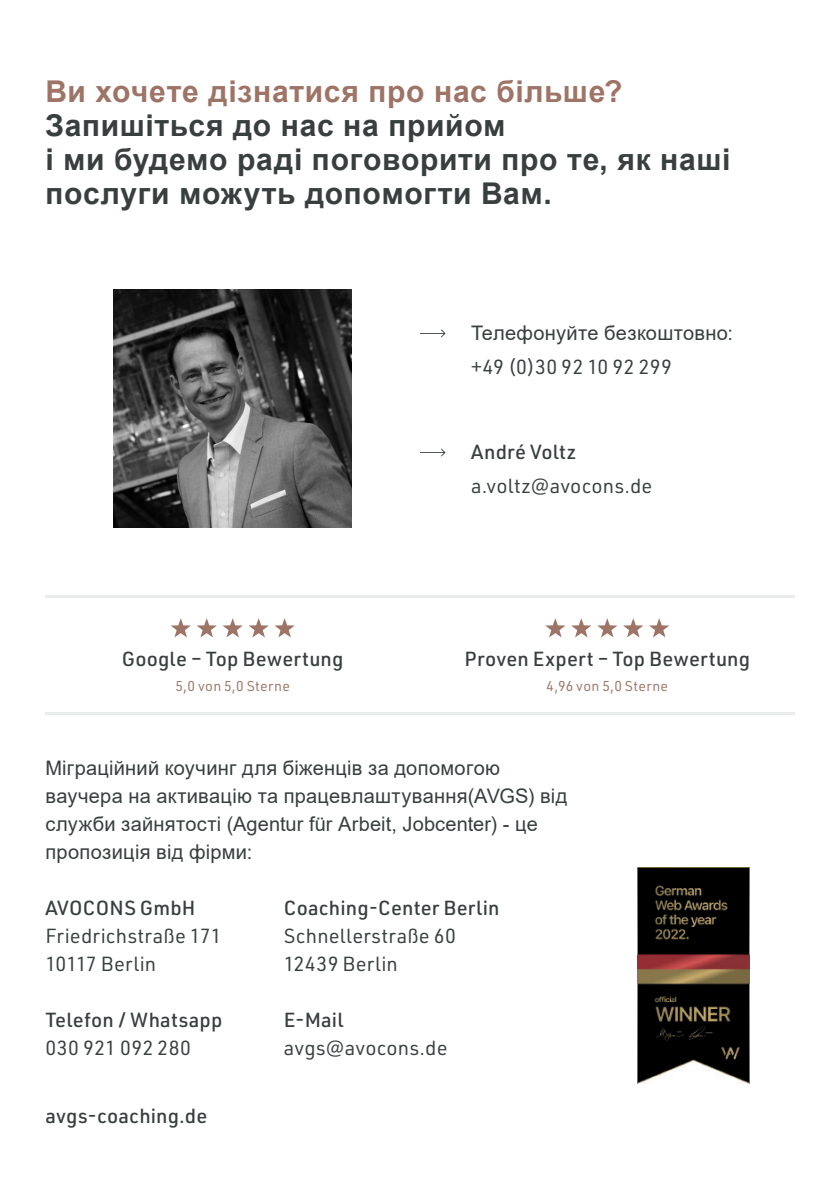
<style>
.page{position:relative;width:840px;height:1191px;background:#fff}
.page>*{position:absolute;margin:0;border:0;box-sizing:border-box;transform-origin:0 0}
.t1{font:700 30px/34px "Arial";letter-spacing:.02em;color:#393e3f}
.t2{font:700 30px "Arial";letter-spacing:.025em;color:#9e7466}
.t3{font:20px/28px "Arial";letter-spacing:.015em;color:#393e3f}
.t4{font:500 20px "URWDIN";letter-spacing:.01em;color:#393e3f}
.t5{font:20px "URWDIN";letter-spacing:.01em;color:#393e3f}
.t6{font:20px "URWDIN";letter-spacing:.03em;color:#393e3f}
.t7{font:14px "URWDIN";letter-spacing:.025em;color:#9e7466}
.s1{font-family:"URWDIN"}
</style>
<div class="page">
<img style="left:637px;top:867px;width:111px;height:216px">
<svg style="left:420px;top:448px;width:25px;height:8px"></svg>
<svg style="left:420px;top:329px;width:25px;height:8px"></svg>
<hr style="left:45px;top:595px;width:749px;height:3px;background:#eaeceb">
<hr style="left:45px;top:711px;width:749px;height:3px;background:#eaeceb">
<svg style="left:171px;top:618px;width:123px;height:19px"></svg>
<svg style="left:545px;top:618px;width:20px;height:19px"></svg>
<svg style="left:571px;top:618px;width:98px;height:19px"></svg>
<img style="left:113px;top:289px;width:238px;height:238px">
<p class="t2" style="left:45px;top:70px;width:578px">Ви хочете дізнатися про нас більше?</p>
<p class="t1" style="left:45px;top:109px;width:686px">Запишіться до нас на прийом<br>і ми будемо раді поговорити про те, як наші послуги можуть допомогти Вам.</p>
<p class="t3" style="left:471px;top:316px;width:263px;line-height:34px">Телефонуйте безкоштовно: <span class="s1">+49 (0)30 92 10 92 299</span></p>
<p class="t4" style="left:122px;top:646px;width:223px">Google – Top Bewertung</p>
<p class="t7" style="left:175px;top:676px;width:116px">5,0 von 5,0 Sterne</p>
<p class="t4" style="left:471px;top:439px;width:107px">André Voltz</p>
<p class="t5" style="left:471px;top:473px;width:183px">a.voltz@avocons.de</p>
<p class="t4" style="left:464px;top:646px;width:287px">Proven Expert – Top Bewertung</p>
<p class="t7" style="left:546px;top:676px;width:123px">4,96 von 5,0 Sterne</p>
<p class="t3" style="left:45px;top:753px;width:523px">Міграційний коучинг для біженців за допомогою ваучера на активацію та працевлаштування(AVGS) від служби зайнятості (Agentur für Arbeit, Jobcenter) - це пропозиція від фірми:</p>
<p class="t4" style="left:45px;top:894px;width:151px">AVOCONS GmbH</p>
<p class="t5" style="left:45px;top:922px;width:177px">Friedrichstraße 171</p>
<p class="t5" style="left:45px;top:950px;width:112px">10117 Berlin</p>
<p class="t4" style="left:283px;top:894px;width:217px">Coaching-Center Berlin</p>
<p class="t5" style="left:283px;top:922px;width:174px">Schnellerstraße 60</p>
<p class="t5" style="left:283px;top:950px;width:116px">12439 Berlin</p>
<p class="t4" style="left:45px;top:1006px;width:178px">Telefon / Whatsapp</p>
<p class="t6" style="left:45px;top:1034px;width:147px">030 921 092 280</p>
<p class="t4" style="left:45px;top:1102px;width:163px">avgs-coaching.de</p>
<p class="t4" style="left:283px;top:1006px;width:61px">E-Mail</p>
<p class="t5" style="left:283px;top:1034px;width:165px">avgs@avocons.de</p>
</div>
